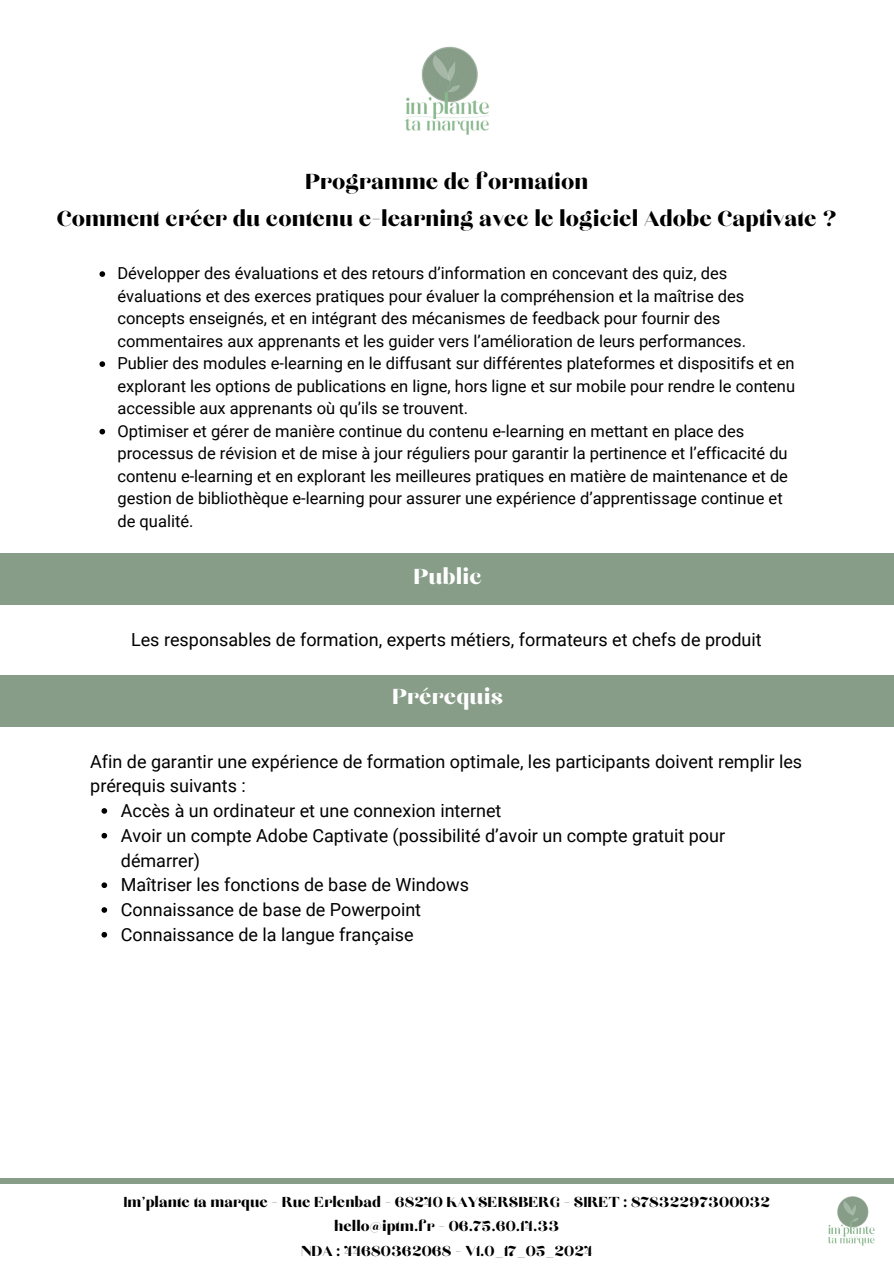
<style>
.page{position:relative;width:894px;height:1264px;background:#fff}
.page>*{position:absolute;margin:0;border:0;box-sizing:border-box;transform-origin:0 0}
.t1{font:27px/37.2px "Chloe";color:#000;text-align:center}
.t2{font:27px "Chloe";color:#fff}
.t3{font:18px/24.8px "Roboto";color:#000}
.t4{font:18px "Chloe";color:#000}
.t5{font:16.5px/22.5px "Roboto";color:#000}
</style>
<div class="page">
<img style="left:405px;top:46px;width:84px;height:89px">
<img style="left:828px;top:1196px;width:47px;height:50px">
<svg style="left:99px;top:271px;width:6px;height:6px"></svg>
<svg style="left:99px;top:361px;width:6px;height:6px"></svg>
<svg style="left:99px;top:429px;width:6px;height:5px"></svg>
<div style="left:0;top:553px;width:893px;height:52px;background:#879d88"></div>
<div style="left:0;top:1178px;width:893px;height:6px;background:#879d88"></div>
<div style="left:0;top:675px;width:893px;height:51px;background:#879d88"></div>
<svg style="left:101px;top:808px;width:6px;height:5px"></svg>
<svg style="left:101px;top:832px;width:6px;height:6px"></svg>
<svg style="left:101px;top:882px;width:6px;height:6px"></svg>
<svg style="left:101px;top:907px;width:6px;height:5px"></svg>
<svg style="left:101px;top:932px;width:6px;height:5px"></svg>
<h1 class="t1" style="left:57px;top:164px;width:781px">Programme de formation<br>Comment créer du contenu e-learning avec le logiciel Adobe Captivate ?</h1>
<p class="t5" style="left:117px;top:262px;width:630px">Développer des évaluations et des retours d’information en concevant des quiz, des évaluations et des exerces pratiques pour évaluer la compréhension et la maîtrise des concepts enseignés, et en intégrant des mécanismes de feedback pour fournir des commentaires aux apprenants et les guider vers l’amélioration de leurs performances.</p>
<h1 class="t5" style="left:117px;top:352px;width:679px;text-align:justify">Publier des modules e-learning en le diffusant sur différentes plateformes et dispositifs et en explorant les options de publications en ligne, hors ligne et sur mobile pour rendre le contenu accessible aux apprenants où qu’ils se trouvent.</h1>
<p class="t5" style="left:117px;top:420px;width:672px">Optimiser et gérer de manière continue du contenu e-learning en mettant en place des processus de révision et de mise à jour réguliers pour garantir la pertinence et l’efficacité du contenu e-learning et en explorant les meilleures pratiques en matière de maintenance et de gestion de bibliothèque e-learning pour assurer une expérience d’apprentissage continue et de qualité.</p>
<p class="t2" style="left:413px;top:564px;width:70px">Public</p>
<p class="t3" style="left:131px;top:627px;width:632px">Les responsables de formation, experts métiers, formateurs et chefs de produit</p>
<p class="t2" style="left:392px;top:684px;width:113px">Prérequis</p>
<p class="t3" style="left:90px;top:749px;width:713px">Afin de garantir une expérience de formation optimale, les participants doivent remplir les prérequis suivants :</p>
<p class="t3" style="left:121px;top:798px;width:382px">Accès à un ordinateur et une connexion internet</p>
<p class="t3" style="left:121px;top:823px;width:605px">Avoir un compte Adobe Captivate (possibilité d’avoir un compte gratuit pour démarrer)</p>
<p class="t3" style="left:121px;top:872px;width:349px">Maîtriser les fonctions de base de Windows</p>
<p class="t3" style="left:121px;top:897px;width:302px">Connaissance de base de Powerpoint</p>
<p class="t3" style="left:121px;top:922px;width:294px">Connaissance de la langue française</p>
<p class="t4" style="left:123px;top:1193px;width:648px">Im’plante ta marque - Rue Erlenbad - 68240 KAYSERSBERG - SIRET : 87832297300032</p>
<p class="t4" style="left:334px;top:1217px;width:226px">hello@iptm.fr - 06.75.60.14.33</p>
<p class="t4" style="left:301px;top:1242px;width:293px">NDA : 44680362068 - V1.0_17_05_2024</p>
</div>
